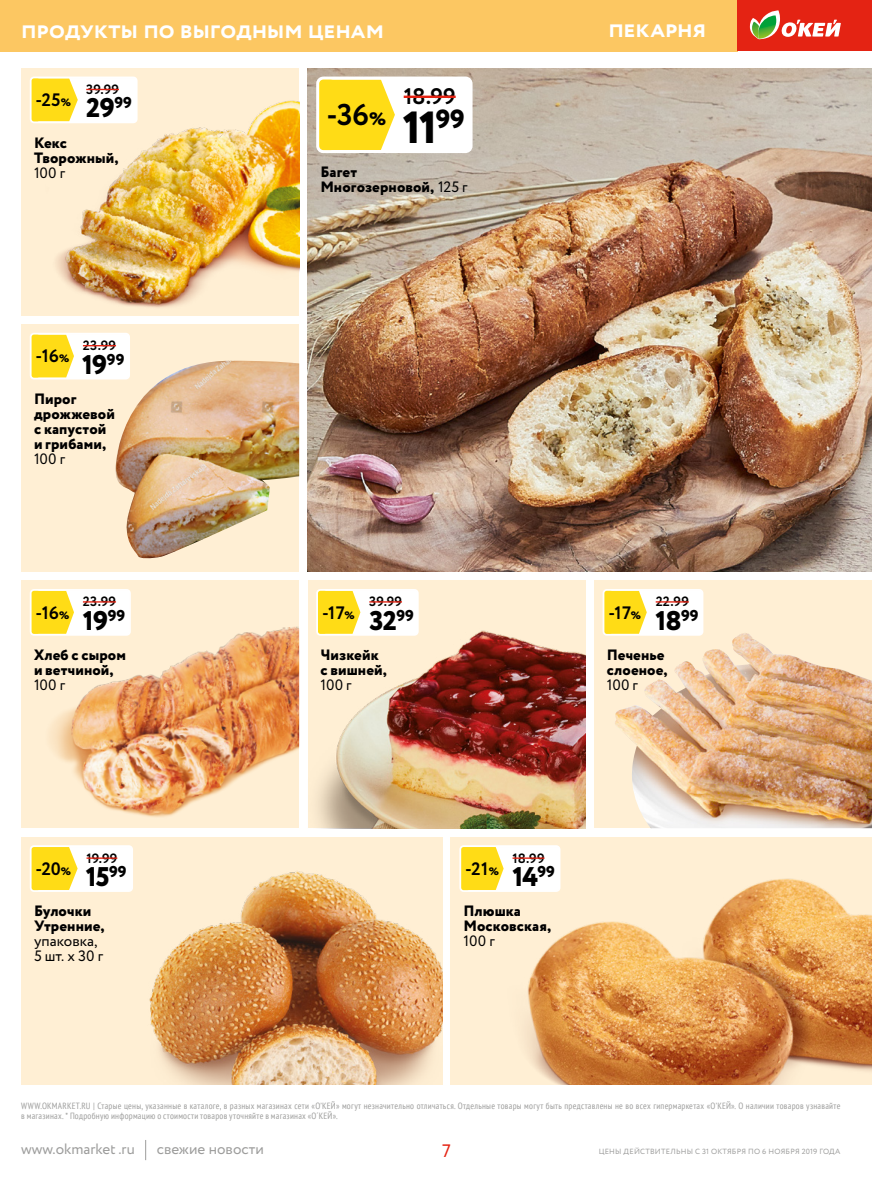
<style>
.page{position:relative;width:872px;height:1178px;background:#fff}
.page>*{position:absolute;margin:0;border:0;box-sizing:border-box;transform-origin:0 0}
.t1{font:800 45px "Circe";color:#000}
.t2{font:700 30px "Circe";color:#000}
.t3{font:800 27px "Circe";letter-spacing:-.025em;color:#000}
.t4{font:700 24px "Circe";color:#fff}
.t5{font:700 22.5px "Circe";color:#000}
.t6{font:700 18px "Circe";letter-spacing:-.11em;color:#000}
.t7{font:18px "Circe";color:#e42313}
.t8{font:800 15px/15px "Circe";letter-spacing:.005em;color:#000}
.t9{font:15px/15px "Circe";letter-spacing:.005em;color:#000}
.t10{font:15px "Circe";color:#9d9d9c}
.t11{font:700 13.5px "Circe";color:#000}
.t12{font:condensed 9px/10.5px "PT Sans";letter-spacing:.03em;color:#9d9d9c}
.t13{font:7.5px "Circe";letter-spacing:.03em;color:#9d9d9c}
.s1{font-weight:800;font-size:10.8px}
.s2{font-weight:800;font-size:18px}
.s3{font-weight:400}
</style>
<div class="page">
<div style="left:21px;top:68px;width:278px;height:248px;background:#ffefd4"></div>
<img style="left:56px;top:100px;width:243px;height:208px">
<svg style="left:30px;top:76px;width:177px;height:68px"></svg>
<svg style="left:33px;top:80px;width:45px;height:40px;background:#ffdf2b"></svg>
<hr style="left:86px;top:89px;width:33px;height:1px;background:#e42313">
<div style="left:30px;top:77px;width:108px;height:46px;border:2px solid #fff;border-radius:3px"></div>
<img style="left:308px;top:580px;width:277px;height:248px">
<svg style="left:308px;top:580px;width:181px;height:77px;fill:#ffefd4"></svg>
<svg style="left:319px;top:592px;width:41px;height:41px;background:#ffde28"></svg>
<hr style="left:369px;top:601px;width:33px;height:1px;background:#e42313">
<div style="left:316px;top:589px;width:103px;height:47px;border:2px solid #fff;border-radius:3px"></div>
<div style="left:21px;top:580px;width:278px;height:248px;background:#ffefd4"></div>
<img style="left:50px;top:626px;width:249px;height:191px">
<svg style="left:50px;top:592px;width:151px;height:65px"></svg>
<svg style="left:33px;top:592px;width:41px;height:41px;background:#ffdf2b"></svg>
<hr style="left:83px;top:601px;width:33px;height:1px;background:#e42313">
<div style="left:30px;top:589px;width:101px;height:47px;border:2px solid #fff;border-radius:3px"></div>
<img style="left:28px;top:837px;width:414px;height:247px">
<svg style="left:21px;top:837px;width:182px;height:76px;fill:#ffefd4"></svg>
<svg style="left:33px;top:848px;width:45px;height:41px;background:#ffdf2d"></svg>
<hr style="left:86px;top:857px;width:31px;height:2px;background:#e42313">
<div style="left:30px;top:845px;width:103px;height:47px;border:2px solid #fff;border-radius:3px"></div>
<div style="left:451px;top:837px;width:421px;height:247px;background:#ffefd4"></div>
<img style="left:527px;top:878px;width:345px;height:206px">
<svg style="left:450px;top:837px;width:181px;height:76px"></svg>
<svg style="left:463px;top:848px;width:40px;height:41px;background:#ffde28"></svg>
<hr style="left:512px;top:857px;width:32px;height:2px;background:#e42313">
<div style="left:459px;top:845px;width:101px;height:47px;border:2px solid #fff;border-radius:3px"></div>
<img style="left:308px;top:68px;width:564px;height:504px">
<svg style="left:307px;top:68px;width:233px;height:110px"></svg>
<svg style="left:322px;top:81px;width:73px;height:68px;background:#ffdf2b"></svg>
<hr style="left:404px;top:96px;width:52px;height:2px;background:#e42313">
<div style="left:316px;top:77px;width:156px;height:76px;border:3px solid #fff;border-radius:6px"></div>
<div style="left:594px;top:580px;width:278px;height:248px;background:#ffefd4"></div>
<img style="left:615px;top:654px;width:257px;height:174px">
<svg style="left:605px;top:589px;width:169px;height:68px"></svg>
<svg style="left:606px;top:592px;width:41px;height:41px;background:#ffdf2c"></svg>
<hr style="left:655px;top:601px;width:34px;height:1px;background:#e42313">
<div style="left:602px;top:589px;width:101px;height:47px;border:2px solid #fff;border-radius:3px"></div>
<div style="left:21px;top:324px;width:278px;height:248px;background:#ffefd4"></div>
<img style="left:116px;top:361px;width:183px;height:198px">
<svg style="left:30px;top:333px;width:169px;height:68px"></svg>
<svg style="left:33px;top:336px;width:41px;height:40px;background:#ffdf2a"></svg>
<hr style="left:83px;top:345px;width:33px;height:1px;background:#e42313">
<div style="left:30px;top:333px;width:100px;height:46px;border:2px solid #fff;border-radius:3px"></div>
<svg style="left:145px;top:1140px;width:1px;height:20px"></svg>
<div style="left:0;top:0;width:737px;height:51px;background:#fcc762"></div>
<div style="left:737px;top:0;width:135px;height:51px;background:#e42313"></div>
<svg style="left:750px;top:10px;width:91px;height:29px"></svg>
<h3 class="t4" style="left:557px;top:13px;width:151px">свежая рыба</h3>
<h3 class="t4" style="left:21px;top:13px;width:364px">продукты по выгодным ценам</h3>
<h3 class="t4" style="left:608px;top:13px;width:99px">пекарня</h3>
<h3 class="t6" style="left:36px;top:88px;width:37px">-25<span class="s1">%</span></h3>
<h3 class="t11" style="left:86px;top:80px;width:34px">39.99</h3>
<h3 class="t3" style="left:86px;top:90px;width:47px">29<sup>99</sup></h3>
<h3 class="t8" style="left:34px;top:136px;width:86px">Кекс<br>Творожный,</h3>
<h3 class="t9" style="left:34px;top:166px;width:33px">100 г</h3>
<h3 class="t6" style="left:36px;top:344px;width:35px">-16<span class="s1">%</span></h3>
<h3 class="t11" style="left:83px;top:336px;width:35px">23.99</h3>
<h3 class="t3" style="left:82px;top:346px;width:44px">19<sup>99</sup></h3>
<h3 class="t8" style="left:34px;top:392px;width:82px">Пирог дрожжевой с капустой и грибами,</h3>
<h3 class="t9" style="left:34px;top:452px;width:33px">100 г</h3>
<h3 class="t6" style="left:36px;top:600px;width:35px">-16<span class="s1">%</span></h3>
<h3 class="t11" style="left:83px;top:593px;width:35px">23.99</h3>
<h3 class="t3" style="left:83px;top:602px;width:44px">19<sup>99</sup></h3>
<h3 class="t8" style="left:34px;top:648px;width:93px">Хлеб с сыром и ветчиной,</h3>
<h3 class="t9" style="left:34px;top:678px;width:33px">100 г</h3>
<h3 class="t6" style="left:36px;top:857px;width:37px">-20<span class="s1">%</span></h3>
<h3 class="t11" style="left:86px;top:849px;width:32px">19.99</h3>
<h3 class="t3" style="left:86px;top:858px;width:42px">15<sup>99</sup></h3>
<h3 class="t8" style="left:34px;top:905px;width:72px">Булочки<br>Утренние,</h3>
<h3 class="t9" style="left:34px;top:934px;width:71px">упаковка,<br>5 шт. х 30 г</h3>
<h2 class="t2" style="left:326px;top:95px;width:61px">-36<span class="s2">%</span></h2>
<h3 class="t5" style="left:404px;top:82px;width:53px">18.99</h3>
<h1 class="t1" style="left:403px;top:97px;width:63px">11<sup>99</sup></h1>
<h3 class="t8" style="left:320px;top:166px;width:149px">Багет<br>Многозерновой, <span class="s3">125 г</span></h3>
<h3 class="t6" style="left:322px;top:600px;width:34px">-17<span class="s1">%</span></h3>
<h3 class="t11" style="left:369px;top:593px;width:34px">39.99</h3>
<h3 class="t3" style="left:369px;top:602px;width:46px">32<sup>99</sup></h3>
<h3 class="t6" style="left:608px;top:600px;width:34px">-17<span class="s1">%</span></h3>
<h3 class="t11" style="left:655px;top:593px;width:35px">22.99</h3>
<h3 class="t3" style="left:655px;top:602px;width:45px">18<sup>99</sup></h3>
<h3 class="t8" style="left:320px;top:648px;width:68px">Чизкейк с вишней,</h3>
<h3 class="t9" style="left:320px;top:678px;width:33px">100 г</h3>
<h3 class="t8" style="left:607px;top:648px;width:62px">Печенье слоеное,</h3>
<h3 class="t9" style="left:607px;top:678px;width:33px">100 г</h3>
<h3 class="t6" style="left:465px;top:857px;width:35px">-21<span class="s1">%</span></h3>
<h3 class="t11" style="left:512px;top:849px;width:33px">18.99</h3>
<h3 class="t3" style="left:512px;top:858px;width:44px">14<sup>99</sup></h3>
<h3 class="t8" style="left:463px;top:905px;width:89px">Плюшка<br>Московская,</h3>
<h3 class="t9" style="left:463px;top:934px;width:33px">100 г</h3>
<p class="t12" style="left:21px;top:1100px;width:820px">WWW.OKMARKET.RU | Старые цены, указанные в каталоге, в разных магазинах сети «О’КЕЙ» могут незначительно отличаться. Отдельные товары могут быть представлены не во всех гипермаркетах «О’КЕЙ». О наличии товаров узнавайте в магазинах. * Подробную информацию о стоимости товаров уточняйте в магазинах «О´КЕЙ».</p>
<h3 class="t10" style="left:21px;top:1139px;width:115px">www.okmarket .ru</h3>
<h3 class="t10" style="left:157px;top:1139px;width:109px">свежие новости</h3>
<h3 class="t7" style="left:442px;top:1139px;width:10px">7</h3>
<p class="t13" style="left:598px;top:1147px;width:243px">ЦЕНЫ ДЕЙСТВИТЕЛЬНЫ с 31 октября по 6 ноября 2019 ГОДА</p>
</div>
